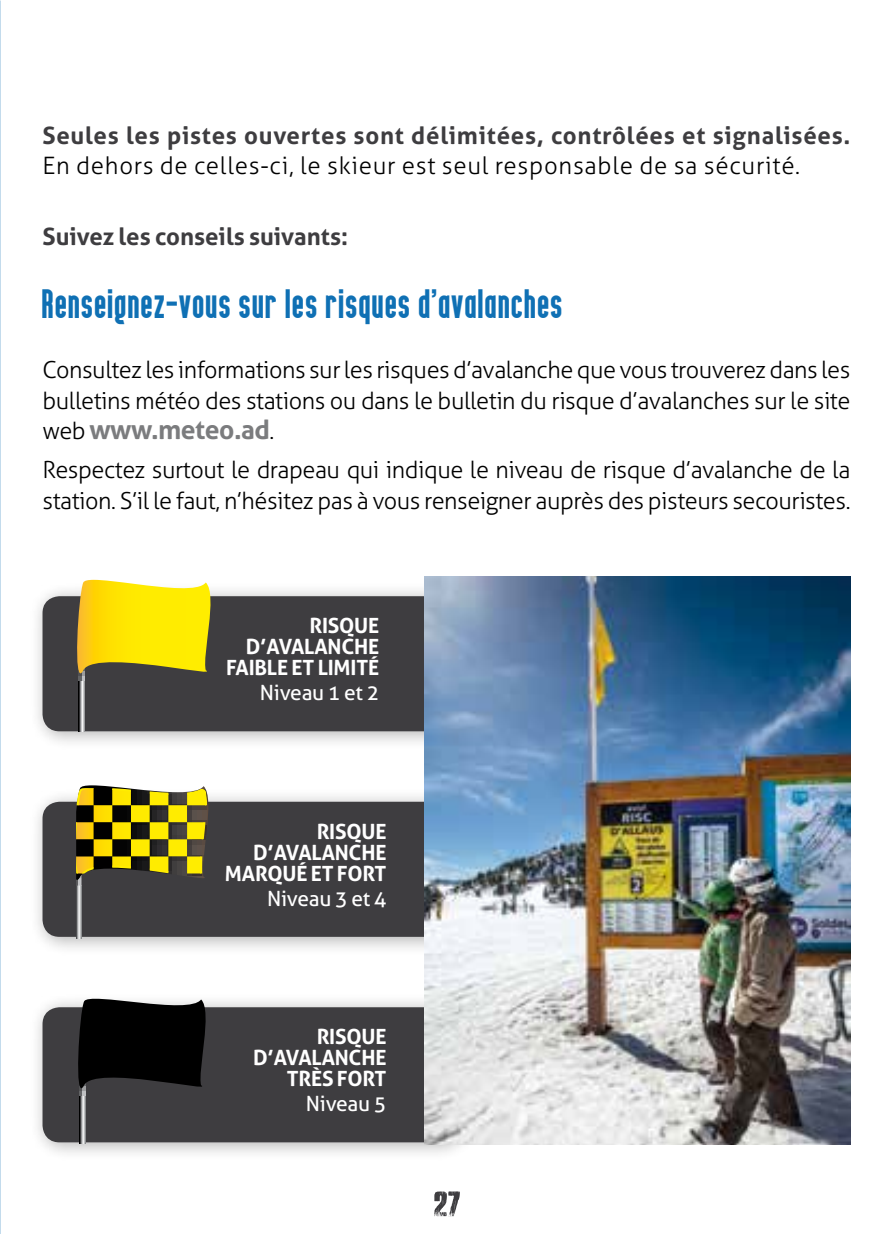
<style>
.page{position:relative;width:893px;height:1234px;background:#fff}
.page>*{position:absolute;margin:0;border:0;box-sizing:border-box;transform-origin:0 0}
.t1{font:42px "Bold Testament";letter-spacing:.02em;color:#0f70b4}
.t2{font:700 26.4px "Aller";letter-spacing:-.02em;color:#7b7c7e}
.t3{font:700 24px "Aller";letter-spacing:.03em;color:#3e3d40}
.t4{font:300 24px "Aller";letter-spacing:.03em;color:#000}
.t5{font:700 24px "Aller";color:#3e3d40}
.t6{font:300 23.4px/30.6px "Aller";letter-spacing:-.02em;color:#000}
.t7{font:700 21px/21px "Aller";letter-spacing:-.01em;color:#fff;text-align:right}
.t8{font:21px "Aller";letter-spacing:-.01em;color:#fff}
.s1{font-weight:300;font-size:23.4px;color:#000}
</style>
<div class="page">
<img style="left:0;top:0;width:1px;height:1233px">
<div style="left:29px;top:993px;width:447px;height:168px;background:#000;opacity:.3"></div>
<div style="left:43px;top:1007px;width:414px;height:135px;background:#3e3d40;border-radius:17px"></div>
<svg style="left:80px;top:1105px;width:5px;height:38px"></svg>
<svg style="left:76px;top:993px;width:137px;height:112px"></svg>
<div style="left:29px;top:787px;width:447px;height:169px;background:#000;opacity:.3"></div>
<div style="left:43px;top:801px;width:414px;height:135px;background:#3e3d40;border-radius:17px"></div>
<svg style="left:76px;top:885px;width:6px;height:53px"></svg>
<img style="left:76px;top:785px;width:140px;height:40px">
<svg style="left:76px;top:788px;width:131px;height:97px"></svg>
<div style="left:29px;top:582px;width:447px;height:168px;background:#000;opacity:.3"></div>
<div style="left:43px;top:596px;width:414px;height:135px;background:#3e3d40;border-radius:17px"></div>
<svg style="left:79px;top:691px;width:6px;height:40px"></svg>
<svg style="left:72px;top:579px;width:146px;height:112px"></svg>
<img style="left:424px;top:576px;width:426px;height:568px">
<svg style="left:434px;top:1191px;width:26px;height:24px"></svg>
<p class="t3" style="left:43px;top:120px;width:809px">Seules les pistes ouvertes sont délimitées, contrôlées et signalisées.</p>
<p class="t4" style="left:43px;top:151px;width:759px">En dehors de celles-ci, le skieur est seul responsable de sa sécurité.</p>
<p class="t5" style="left:43px;top:221px;width:307px">Suivez les conseils suivants:</p>
<h1 class="t1" style="left:43px;top:279px;width:523px">Renseignez-vous sur les risques d’avalanches</h1>
<p class="t6" style="left:43px;top:354px;width:809px">Consultez les informations sur les risques d’avalanche que vous trouverez dans les bulletins météo des stations ou dans le bulletin du risque d’avalanches sur le site</p>
<p class="t2" style="left:43px;top:413px;width:233px"><span class="s1">web</span> www.meteo.ad<span class="s1">.</span></p>
<p class="t6" style="left:43px;top:454px;width:809px">Respectez surtout le drapeau qui indique le niveau de risque d’avalanche de la station. S’il le faut, n’hésitez pas à vous renseigner auprès des pisteurs secouristes.</p>
<p class="t7" style="left:226px;top:614px;width:155px">RISQUE<br>D’AVALANCHE<br>FAIBLE ET LIMITÉ</p>
<p class="t8" style="left:260px;top:680px;width:121px">Niveau 1 et 2</p>
<p class="t7" style="left:225px;top:820px;width:163px">RISQUE<br>D’AVALANCHE<br>MARQUÉ ET FORT</p>
<p class="t8" style="left:267px;top:885px;width:121px">Niveau 3 et 4</p>
<p class="t7" style="left:253px;top:1025px;width:135px">RISQUE<br>D’AVALANCHE<br>TRÈS FORT</p>
<p class="t8" style="left:306px;top:1090px;width:82px">Niveau 5</p>
</div>
